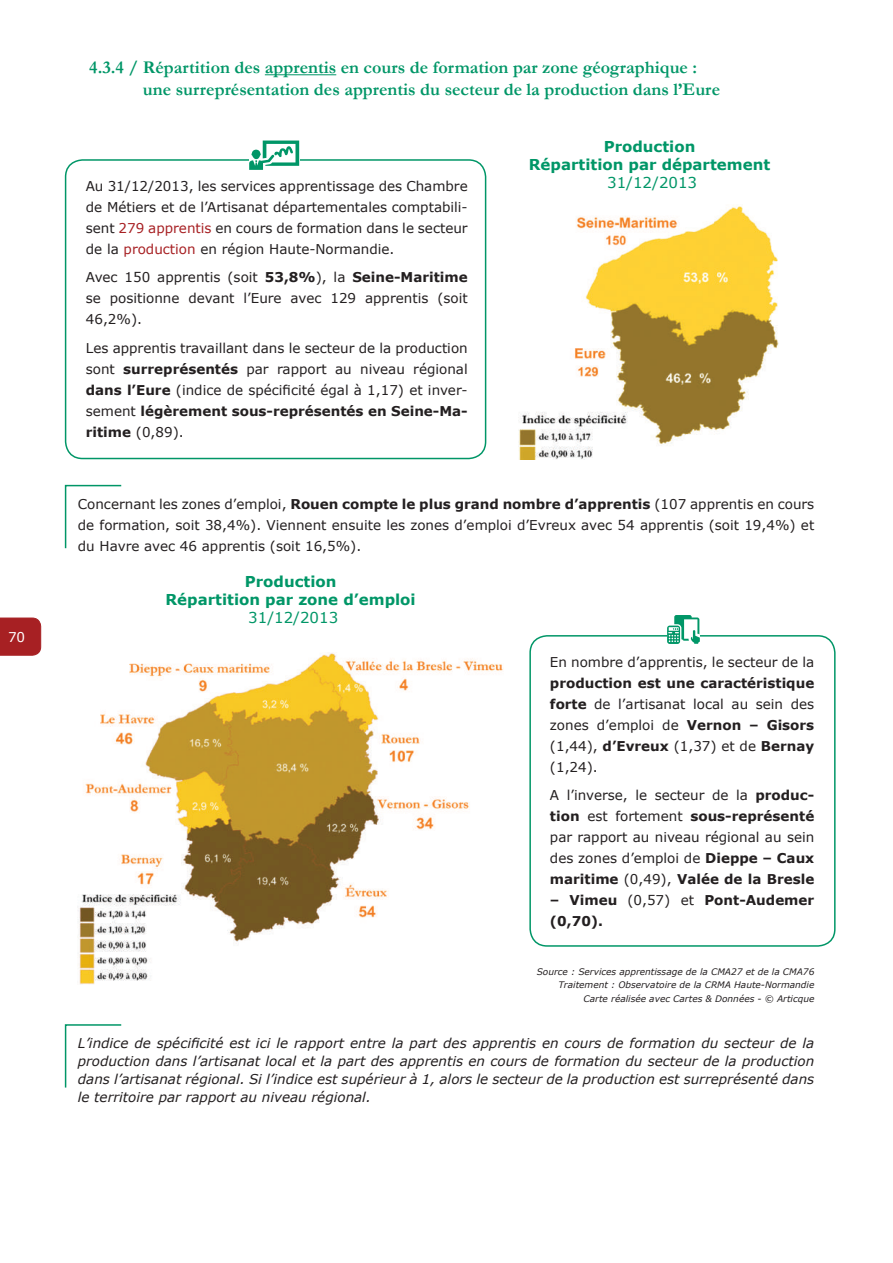
<style>
.page{position:relative;width:893px;height:1263px;background:#fff}
.page>*{position:absolute;margin:0;border:0;box-sizing:border-box;transform-origin:0 0}
.t1{font:700 18px/21.6px "Garamond";color:#009667}
.t2{font:700 15px/18px "Verdana";color:#009667;text-align:center}
.t3{font:15px "Verdana";color:#009667}
.t4{font:13.5px/21px "Verdana";color:#231f20;text-align:justify}
.t5{font:italic 13.5px/18px "Verdana";color:#231f20;text-align:justify}
.t6{font:700 13.5px/21px "Verdana";color:#231f20}
.t7{font:13.5px "Verdana";color:#fff}
.t8{font:italic 9px/13.5px "Verdana";color:#231f20;text-align:right}
.s1{color:#a72023}
.s2{font-weight:700}
.s3{font-weight:400}
</style>
<div class="page">
<div style="left:0;top:618px;width:41px;height:38px;background:#a72023"></div>
<hr style="left:265px;top:74px;width:71px;height:1px;background:#009667">
<svg style="left:64px;top:1024px;width:58px;height:64px"></svg>
<img style="left:518px;top:206px;width:261px;height:253px">
<img style="left:78px;top:653px;width:425px;height:332px">
<div style="left:529px;top:635px;width:307px;height:312px;border:2px solid #009667;border-radius:17px"></div>
<svg style="left:667px;top:615px;width:32px;height:29px"></svg>
<div style="left:65px;top:159px;width:421px;height:300px;border:2px solid #009667;border-radius:17px"></div>
<svg style="left:262px;top:140px;width:37px;height:1px"></svg>
<svg style="left:249px;top:141px;width:50px;height:29px"></svg>
<svg style="left:64px;top:484px;width:58px;height:65px"></svg>
<p class="t7" style="left:8px;top:628px;width:19px">70</p>
<h1 class="t1" style="left:143px;top:57px;width:579px;text-indent:-54px">4.3.4 / Répartition des apprentis en cours de formation par zone géographique : une surreprésentation des apprentis du secteur de la production dans l’Eure</h1>
<p class="t4" style="left:86px;top:175px;width:383px">Au 31/12/2013, les services apprentissage des Chambre de Métiers et de l’Artisanat départementales comptabili&shy;sent <span class="s1">279 apprentis</span> en cours de formation dans le secteur de la <span class="s1">production</span> en région Haute-Normandie.</p>
<p class="t4" style="left:86px;top:267px;width:383px">Avec 150 apprentis (soit <span class="s2">53,8%</span>), la <span class="s2">Seine-Maritime </span>se positionne devant l’Eure avec 129 apprentis (soit 46,2%).</p>
<p class="t4" style="left:86px;top:337px;width:383px">Les apprentis travaillant dans le secteur de la production sont <span class="s2">surreprésentés</span> par rapport au niveau régional <span class="s2">dans l’Eure</span> (indice de spécificité égal à 1,17) et inver&shy;sement <span class="s2">légèrement sous-représentés en Seine-Ma&shy;ritime</span> (0,89).</p>
<p class="t2" style="left:529px;top:137px;width:243px">Production<br>Répartition par département</p>
<p class="t3" style="left:607px;top:173px;width:91px">31/12/2013</p>
<p class="t4" style="left:78px;top:493px;width:738px">Concernant les zones d’emploi, <span class="s2">Rouen compte le plus grand nombre d’apprentis</span> (107 apprentis en cours de formation, soit 38,4%). Viennent ensuite les zones d’emploi d’Evreux avec 54 apprentis (soit 19,4%) et du Havre avec 46 apprentis (soit 16,5%).</p>
<p class="t2" style="left:166px;top:572px;width:252px">Production<br>Répartition par zone d’emploi</p>
<p class="t3" style="left:248px;top:608px;width:91px">31/12/2013</p>
<p class="t4" style="left:550px;top:651px;width:266px">En nombre d’apprentis, le secteur de la</p>
<p class="t4" style="left:550px;top:672px;width:266px"><span class="s2">production est une caractéristique forte</span> de l’artisanat local au sein des zones d’emploi de <span class="s2">Vernon – Gisors </span>(1,44), <span class="s2">d’Evreux</span> (1,37) et de <span class="s2">Bernay </span>(1,24).</p>
<p class="t4" style="left:550px;top:784px;width:266px">A l’inverse, le secteur de la <span class="s2">produc&shy;tion</span> est fortement <span class="s2">sous-représenté </span>par rapport au niveau régional au sein des zones d’emploi de <span class="s2">Dieppe – Caux maritime</span> (0,49), <span class="s2">Valée de la Bresle</span></p>
<p class="t6" style="left:550px;top:889px;width:266px">– Vimeu <span class="s3">(0,57) et</span> Pont-Audemer (0,70).</p>
<p class="t8" style="left:537px;top:965px;width:279px">Source : Services apprentissage de la CMA27 et de la CMA76<br>Traitement : Observatoire de la CRMA Haute-Normandie<br>Carte réalisée avec Cartes &amp; Données - © Articque</p>
<p class="t5" style="left:78px;top:1034px;width:738px">L’indice de spécificité est ici le rapport entre la part des apprentis en cours de formation du secteur de la production dans l’artisanat local et la part des apprentis en cours de formation du secteur de la production dans l’artisanat régional. Si l’indice est supérieur à 1, alors le secteur de la production est surreprésenté dans le territoire par rapport au niveau régional.</p>
</div>
